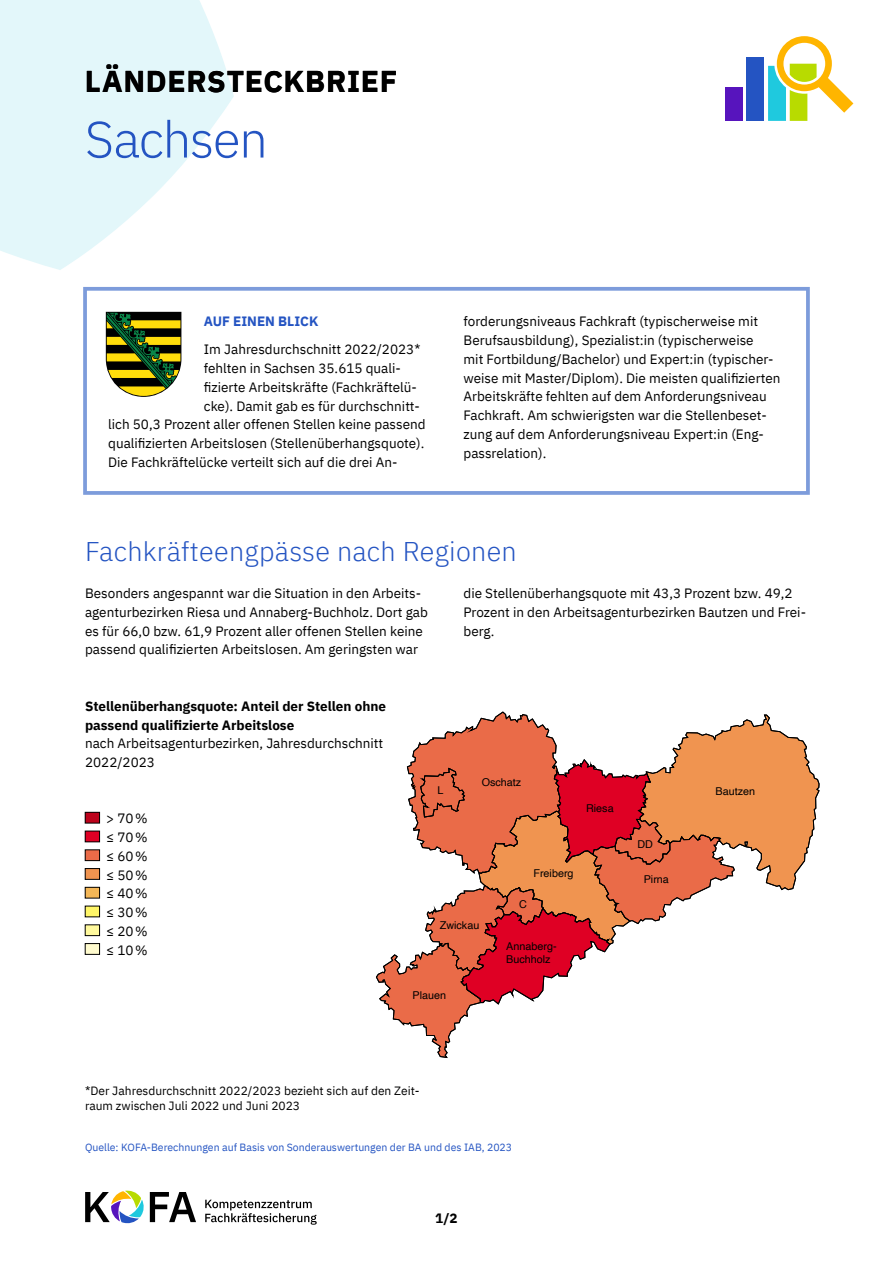
<style>
.page{position:relative;width:893px;height:1263px;background:#fff}
.page>*{position:absolute;margin:0;border:0;box-sizing:border-box;transform-origin:0 0}
.t1{font:300 51px "IBM Plex Sans";letter-spacing:-.03em;color:#2454c2}
.t2{font:700 30px "IBM Plex Sans";letter-spacing:.025em;color:#000}
.t3{font:300 27px "IBM Plex Sans";letter-spacing:.01em;color:#2454c2}
.t4{font:13.5px/18.8px "IBM Plex Sans";color:#000}
.t5{font:700 13.5px/18.8px "IBM Plex Sans";color:#000}
.t6{font:700 13.5px "IBM Plex Sans";color:#2454c2}
.t7{font:12px/14.4px "IBM Plex Sans";color:#000}
.t8{font:10.8px/12.9px "Helvetica";color:#000}
.t9{font:10.5px "IBM Plex Sans";color:#2454c2}
</style>
<div class="page">
<svg style="left:0;top:0;width:234px;height:270px;fill:#e3f7fa"></svg>
<svg style="left:85px;top:1190px;width:111px;height:34px"></svg>
<svg style="left:205px;top:1200px;width:112px;height:25px"></svg>
<div style="left:83px;top:287px;width:727px;height:208px;border:4px solid #7d9cdb"></div>
<div style="left:85px;top:812px;width:15px;height:11px;background:#bc021b"></div>
<div style="left:85px;top:812px;width:15px;height:11px;border:1px solid #000"></div>
<div style="left:85px;top:831px;width:15px;height:11px;background:#df0024"></div>
<div style="left:85px;top:850px;width:15px;height:11px;background:#ea6b48"></div>
<div style="left:85px;top:850px;width:15px;height:11px;border:1px solid #000"></div>
<div style="left:85px;top:868px;width:15px;height:11px;background:#f09450"></div>
<div style="left:85px;top:868px;width:15px;height:11px;border:1px solid #000"></div>
<div style="left:85px;top:887px;width:15px;height:11px;background:#f4b757"></div>
<div style="left:85px;top:887px;width:15px;height:11px;border:1px solid #000"></div>
<div style="left:85px;top:906px;width:15px;height:11px;background:#fff668"></div>
<div style="left:85px;top:925px;width:15px;height:11px;background:#fff99d"></div>
<div style="left:85px;top:925px;width:15px;height:11px;border:1px solid #000"></div>
<div style="left:85px;top:943px;width:15px;height:11px;background:#fffbce"></div>
<div style="left:85px;top:943px;width:15px;height:11px;border:1px solid #000"></div>
<svg style="left:768px;top:36px;width:85px;height:85px"></svg>
<div style="left:746px;top:58px;width:18px;height:63px;background:#2454c2"></div>
<div style="left:725px;top:88px;width:18px;height:33px;background:#5714bd"></div>
<svg style="left:106px;top:312px;width:75px;height:85px;background:#686f25"></svg>
<svg style="left:376px;top:712px;width:443px;height:346px"></svg>
<h2 class="t2" style="left:85px;top:57px;width:314px">LÄNDERSTECKBRIEF</h2>
<h1 class="t1" style="left:85px;top:101px;width:184px">Sachsen</h1>
<p class="t6" style="left:204px;top:311px;width:116px">AUF EINEN BLICK</p>
<p class="t4" style="left:204px;top:339px;width:218px">Im Jahresdurchschnitt 2022/2023*</p>
<p class="t4" style="left:204px;top:358px;width:199px">fehlten in Sachsen 35.615 quali-</p>
<p class="t4" style="left:204px;top:377px;width:215px">fizierte Arbeitskräfte (Fachkräftelü-</p>
<p class="t4" style="left:204px;top:395px;width:217px">cke). Damit gab es für durchschnitt-</p>
<p class="t4" style="left:108px;top:414px;width:319px">lich 50,3 Prozent aller offenen Stellen keine passend</p>
<p class="t4" style="left:108px;top:433px;width:318px">qualifizierten Arbeitslosen (Stellenüberhangsquote).</p>
<p class="t4" style="left:108px;top:452px;width:291px">Die Fachkräftelücke verteilt sich auf die drei An-</p>
<p class="t4" style="left:463px;top:311px;width:318px">forderungsniveaus Fachkraft (typischerweise mit Berufsausbildung), Spezialist:in (typischerweise<br>mit Fortbildung/Bachelor) und Expert:in (typischer&shy;weise mit Master/Diplom). Die meisten qualifizierten Arbeitskräfte fehlten auf dem Anforderungsniveau Fachkraft. Am schwierigsten war die Stellenbeset&shy;zung auf dem Anforderungsniveau Expert:in (Eng&shy;passrelation).</p>
<h3 class="t3" style="left:85px;top:531px;width:433px">Fachkräfteengpässe nach Regionen</h3>
<p class="t4" style="left:85px;top:583px;width:344px">Besonders angespannt war die Situation in den Arbeits&shy;agenturbezirken Riesa und Annaberg-Buchholz. Dort gab es für 66,0 bzw. 61,9 Prozent aller offenen Stellen keine passend qualifizierten Arbeitslosen. Am geringsten war</p>
<p class="t4" style="left:463px;top:583px;width:344px">die Stellenüberhangsquote mit 43,3 Prozent bzw. 49,2<br>Prozent in den Arbeitsagenturbezirken Bautzen und Frei&shy;berg.</p>
<p class="t5" style="left:85px;top:695px;width:303px">Stellenüberhangsquote: Anteil der Stellen ohne passend qualifizierte Arbeitslose</p>
<p class="t4" style="left:85px;top:733px;width:300px">nach Arbeitsagenturbezirken, Jahresdurchschnitt<br>2022/2023</p>
<p class="t4" style="left:106px;top:808px;width:43px;text-align:justify">&gt; 70% ≤ 70% ≤ 60% ≤ 50% ≤ 40% ≤ 30% ≤ 20% ≤ 10%</p>
<p class="t8" style="left:437px;top:784px;width:7px">L</p>
<p class="t8" style="left:482px;top:776px;width:41px">Oschatz</p>
<p class="t8" style="left:586px;top:802px;width:29px">Riesa</p>
<p class="t8" style="left:440px;top:919px;width:41px">Zwickau</p>
<p class="t8" style="left:413px;top:989px;width:35px">Plauen</p>
<p class="t8" style="left:533px;top:867px;width:42px">Freiberg</p>
<p class="t8" style="left:519px;top:898px;width:9px">C</p>
<p class="t8" style="left:506px;top:940px;width:52px">Annaberg-<br>Buchholz</p>
<p class="t8" style="left:637px;top:838px;width:17px">DD</p>
<p class="t8" style="left:644px;top:873px;width:27px">Pirna</p>
<p class="t7" style="left:85px;top:1083px;width:336px">*Der Jahresdurchschnitt 2022/2023 bezieht sich auf den Zeit&shy;raum zwischen Juli 2022 und Juni 2023</p>
<p class="t9" style="left:85px;top:1140px;width:429px">Quelle: KOFA-Berechnungen auf Basis von Sonderauswertungen der BA und des IAB, 2023</p>
<p class="t5" style="left:435px;top:1207px;width:24px">1/2</p>
<p class="t8" style="left:716px;top:785px;width:41px">Bautzen</p>
</div>
